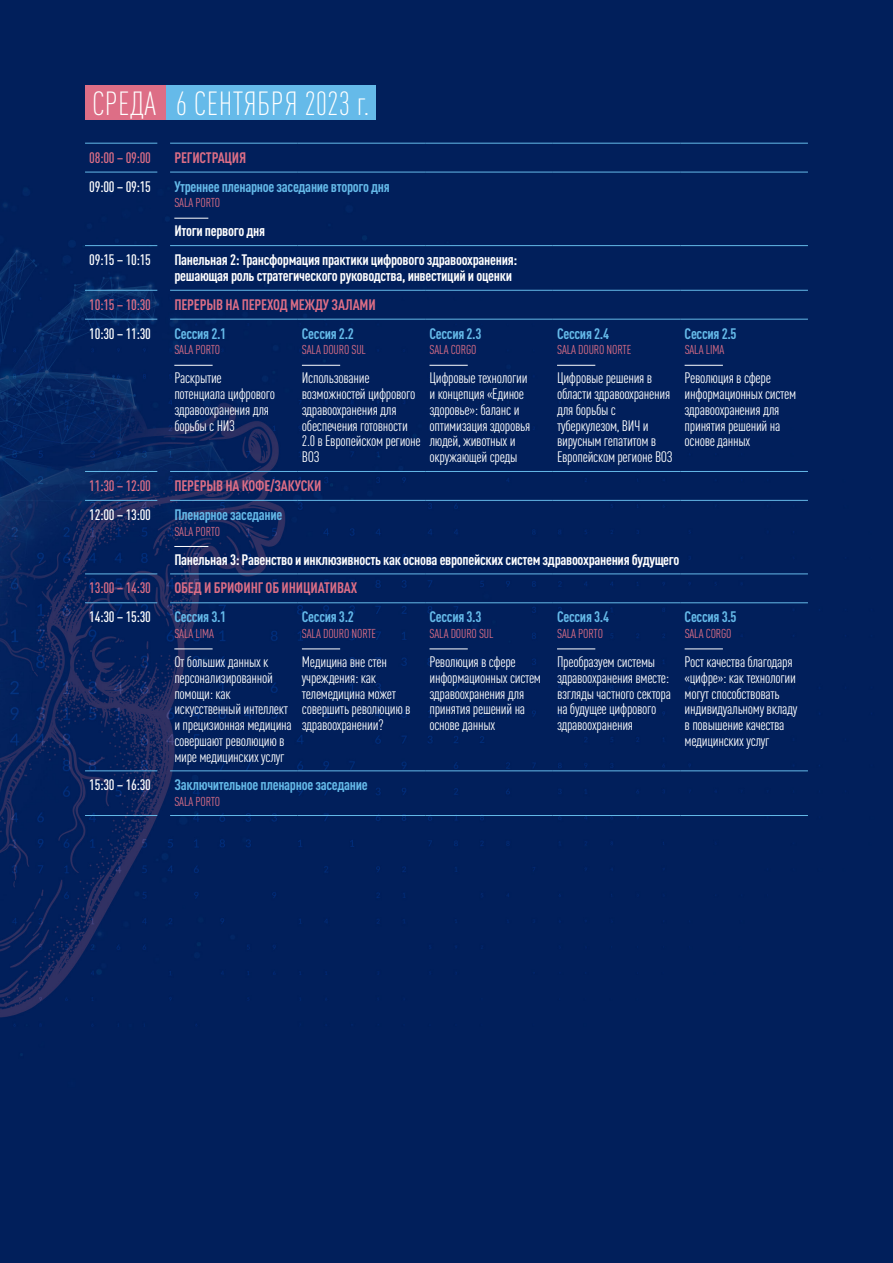
<style>
.page{position:relative;width:893px;height:1263px;background:#011f5b}
.page>*{position:absolute;margin:0;border:0;box-sizing:border-box;transform-origin:0 0}
.t1{font:300 condensed 33px "DIN Pro";letter-spacing:.01em;color:#fff}
.t2{font:condensed 15px/15.8px "DIN Pro";letter-spacing:-.02em;color:#fff}
.t3{font:700 condensed 15px/15.8px "DIN Pro";letter-spacing:-.02em;color:#fff}
.t4{font:700 condensed 15px "DIN Pro";letter-spacing:-.02em;color:#65bae9}
.t5{font:700 condensed 15px "DIN Pro";letter-spacing:-.01em;color:#dd6e86}
.t6{font:500 condensed 15px "DIN Pro";letter-spacing:-.02em;color:#fff}
.t7{font:500 condensed 15px "DIN Pro";letter-spacing:-.02em;color:#dd6e86}
.t8{font:condensed 12.75px "DIN Pro";letter-spacing:-.01em;color:#dd6e86}
</style>
<div class="page">
<div style="left:85px;top:85px;width:81px;height:35px;background:#dd6e86"></div>
<div style="left:166px;top:85px;width:210px;height:35px;background:#65bae9"></div>
<hr style="left:85px;top:143px;width:72px;height:1px;background:#65bae9">
<hr style="left:170px;top:143px;width:128px;height:1px;background:#65bae9">
<hr style="left:298px;top:143px;width:127px;height:1px;background:#65bae9">
<hr style="left:425px;top:143px;width:128px;height:1px;background:#65bae9">
<hr style="left:553px;top:143px;width:127px;height:1px;background:#65bae9">
<hr style="left:680px;top:143px;width:128px;height:1px;background:#65bae9">
<hr style="left:85px;top:172px;width:72px;height:1px;background:#65bae9">
<hr style="left:170px;top:172px;width:128px;height:1px;background:#65bae9">
<hr style="left:298px;top:172px;width:127px;height:1px;background:#65bae9">
<hr style="left:425px;top:172px;width:128px;height:1px;background:#65bae9">
<hr style="left:553px;top:172px;width:127px;height:1px;background:#65bae9">
<hr style="left:680px;top:172px;width:128px;height:1px;background:#65bae9">
<hr style="left:85px;top:245px;width:72px;height:1px;background:#65bae9">
<hr style="left:170px;top:245px;width:128px;height:1px;background:#65bae9">
<hr style="left:298px;top:245px;width:127px;height:1px;background:#65bae9">
<hr style="left:425px;top:245px;width:128px;height:1px;background:#65bae9">
<hr style="left:553px;top:245px;width:127px;height:1px;background:#65bae9">
<hr style="left:680px;top:245px;width:128px;height:1px;background:#65bae9">
<hr style="left:85px;top:290px;width:72px;height:1px;background:#65bae9">
<hr style="left:170px;top:290px;width:128px;height:1px;background:#65bae9">
<hr style="left:298px;top:290px;width:127px;height:1px;background:#65bae9">
<hr style="left:425px;top:290px;width:128px;height:1px;background:#65bae9">
<hr style="left:553px;top:290px;width:127px;height:1px;background:#65bae9">
<hr style="left:680px;top:290px;width:128px;height:1px;background:#65bae9">
<hr style="left:85px;top:319px;width:72px;height:1px;background:#65bae9">
<hr style="left:170px;top:319px;width:128px;height:1px;background:#65bae9">
<hr style="left:298px;top:319px;width:127px;height:1px;background:#65bae9">
<hr style="left:425px;top:319px;width:128px;height:1px;background:#65bae9">
<hr style="left:553px;top:319px;width:127px;height:1px;background:#65bae9">
<hr style="left:680px;top:319px;width:128px;height:1px;background:#65bae9">
<hr style="left:85px;top:471px;width:72px;height:1px;background:#65bae9">
<hr style="left:170px;top:471px;width:128px;height:1px;background:#65bae9">
<hr style="left:298px;top:471px;width:127px;height:1px;background:#65bae9">
<hr style="left:425px;top:471px;width:128px;height:1px;background:#65bae9">
<hr style="left:553px;top:471px;width:127px;height:1px;background:#65bae9">
<hr style="left:680px;top:471px;width:128px;height:1px;background:#65bae9">
<hr style="left:85px;top:500px;width:72px;height:1px;background:#65bae9">
<hr style="left:170px;top:500px;width:128px;height:1px;background:#65bae9">
<hr style="left:298px;top:500px;width:127px;height:1px;background:#65bae9">
<hr style="left:425px;top:500px;width:128px;height:1px;background:#65bae9">
<hr style="left:553px;top:500px;width:127px;height:1px;background:#65bae9">
<hr style="left:680px;top:500px;width:128px;height:1px;background:#65bae9">
<hr style="left:85px;top:574px;width:72px;height:1px;background:#65bae9">
<hr style="left:170px;top:574px;width:128px;height:1px;background:#65bae9">
<hr style="left:298px;top:574px;width:127px;height:1px;background:#65bae9">
<hr style="left:425px;top:574px;width:128px;height:1px;background:#65bae9">
<hr style="left:553px;top:574px;width:127px;height:1px;background:#65bae9">
<hr style="left:680px;top:574px;width:128px;height:1px;background:#65bae9">
<hr style="left:85px;top:602px;width:72px;height:1px;background:#65bae9">
<hr style="left:170px;top:602px;width:128px;height:1px;background:#65bae9">
<hr style="left:298px;top:602px;width:127px;height:1px;background:#65bae9">
<hr style="left:425px;top:602px;width:128px;height:1px;background:#65bae9">
<hr style="left:553px;top:602px;width:127px;height:1px;background:#65bae9">
<hr style="left:680px;top:602px;width:128px;height:1px;background:#65bae9">
<hr style="left:85px;top:771px;width:72px;height:1px;background:#65bae9">
<hr style="left:170px;top:771px;width:128px;height:1px;background:#65bae9">
<hr style="left:298px;top:771px;width:127px;height:1px;background:#65bae9">
<hr style="left:425px;top:771px;width:128px;height:1px;background:#65bae9">
<hr style="left:553px;top:771px;width:127px;height:1px;background:#65bae9">
<hr style="left:680px;top:771px;width:128px;height:1px;background:#65bae9">
<hr style="left:85px;top:815px;width:72px;height:1px;background:#65bae9">
<hr style="left:170px;top:815px;width:128px;height:1px;background:#65bae9">
<hr style="left:298px;top:815px;width:127px;height:1px;background:#65bae9">
<hr style="left:425px;top:815px;width:128px;height:1px;background:#65bae9">
<hr style="left:553px;top:815px;width:127px;height:1px;background:#65bae9">
<hr style="left:680px;top:815px;width:128px;height:1px;background:#65bae9">
<hr style="left:174px;top:218px;width:34px;height:1px;background:#fff">
<hr style="left:174px;top:365px;width:39px;height:1px;background:#fff">
<hr style="left:302px;top:365px;width:38px;height:1px;background:#fff">
<hr style="left:429px;top:365px;width:39px;height:1px;background:#fff">
<hr style="left:557px;top:365px;width:38px;height:1px;background:#fff">
<hr style="left:685px;top:365px;width:38px;height:1px;background:#fff">
<hr style="left:174px;top:546px;width:34px;height:1px;background:#fff">
<hr style="left:174px;top:649px;width:39px;height:1px;background:#fff">
<hr style="left:302px;top:649px;width:38px;height:1px;background:#fff">
<hr style="left:429px;top:649px;width:39px;height:1px;background:#fff">
<hr style="left:557px;top:649px;width:38px;height:1px;background:#fff">
<hr style="left:685px;top:649px;width:38px;height:1px;background:#fff">
<h1 class="t1" style="left:92px;top:80px;width:279px">СРЕДА 6 СЕНТЯБРЯ 2023 г.</h1>
<p class="t7" style="left:89px;top:146px;width:63px">08:00 – 09:00</p>
<p class="t5" style="left:174px;top:146px;width:73px">РЕГИСТРАЦИЯ</p>
<p class="t6" style="left:89px;top:175px;width:63px">09:00 – 09:15</p>
<p class="t4" style="left:174px;top:175px;width:217px">Утреннее пленарное заседание второго дня</p>
<p class="t8" style="left:174px;top:194px;width:47px">SALA PORTO</p>
<p class="t3" style="left:174px;top:222px;width:92px">Итоги первого дня</p>
<p class="t6" style="left:89px;top:249px;width:63px">09:15 – 10:15</p>
<p class="t3" style="left:174px;top:251px;width:345px">Панельная 2: Трансформация практики цифрового здравоохранения: решающая роль стратегического руководства, инвестиций и оценки</p>
<p class="t7" style="left:89px;top:293px;width:63px">10:15 – 10:30</p>
<p class="t5" style="left:174px;top:293px;width:203px">ПЕРЕРЫВ НА ПЕРЕХОД МЕЖДУ ЗАЛАМИ</p>
<p class="t6" style="left:89px;top:322px;width:63px">10:30 – 11:30</p>
<p class="t4" style="left:174px;top:322px;width:53px">Сессия 2.1</p>
<p class="t8" style="left:174px;top:341px;width:47px">SALA PORTO</p>
<p class="t4" style="left:302px;top:322px;width:53px">Сессия 2.2</p>
<p class="t8" style="left:302px;top:341px;width:65px">SALA DOURO SUL</p>
<p class="t4" style="left:429px;top:322px;width:53px">Сессия 2.3</p>
<p class="t8" style="left:430px;top:341px;width:48px">SALA CORGO</p>
<p class="t4" style="left:557px;top:322px;width:53px">Сессия 2.4</p>
<p class="t8" style="left:557px;top:341px;width:76px">SALA DOURO NORTE</p>
<p class="t4" style="left:685px;top:322px;width:53px">Сессия 2.5</p>
<p class="t8" style="left:685px;top:341px;width:41px">SALA LIMA</p>
<p class="t2" style="left:174px;top:369px;width:102px">Раскрытие потенциала цифрового здравоохранения для борьбы с НИЗ</p>
<p class="t2" style="left:302px;top:369px;width:120px">Использование возможностей цифрового здравоохранения для обеспечения готовности<br>2.0 в Европейском регионе<br>ВОЗ</p>
<p class="t2" style="left:429px;top:369px;width:102px">Цифровые технологии и концепция «Единое здоровье»: баланс и оптимизация здоровья людей, животных и окружающей среды</p>
<p class="t2" style="left:557px;top:369px;width:117px">Цифровые решения в области здравоохранения для борьбы с туберкулезом, ВИЧ и вирусным гепатитом в<br>Европейском регионе ВОЗ</p>
<p class="t2" style="left:685px;top:369px;width:113px">Революция в сфере информационных систем здравоохранения для принятия решений на основе данных</p>
<p class="t7" style="left:89px;top:475px;width:63px">11:30 – 12:00</p>
<p class="t5" style="left:174px;top:474px;width:149px">ПЕРЕРЫВ НА КОФЕ/ЗАКУСКИ</p>
<p class="t6" style="left:89px;top:503px;width:63px">12:00 – 13:00</p>
<p class="t4" style="left:174px;top:503px;width:110px">Пленарное заседание</p>
<p class="t8" style="left:174px;top:522px;width:47px">SALA PORTO</p>
<p class="t3" style="left:174px;top:550px;width:507px">Панельная 3: Равенство и инклюзивность как основа европейских систем здравоохранения будущего</p>
<p class="t7" style="left:89px;top:577px;width:63px">13:00 – 14:30</p>
<p class="t5" style="left:174px;top:577px;width:184px">ОБЕД И БРИФИНГ ОБ ИНИЦИАТИВАХ</p>
<p class="t6" style="left:89px;top:606px;width:63px">14:30 – 15:30</p>
<p class="t4" style="left:174px;top:606px;width:53px">Сессия 3.1</p>
<p class="t8" style="left:174px;top:624px;width:41px">SALA LIMA</p>
<p class="t4" style="left:302px;top:606px;width:53px">Сессия 3.2</p>
<p class="t8" style="left:302px;top:624px;width:76px">SALA DOURO NORTE</p>
<p class="t4" style="left:429px;top:606px;width:53px">Сессия 3.3</p>
<p class="t8" style="left:430px;top:624px;width:65px">SALA DOURO SUL</p>
<p class="t4" style="left:557px;top:606px;width:53px">Сессия 3.4</p>
<p class="t8" style="left:557px;top:624px;width:47px">SALA PORTO</p>
<p class="t4" style="left:685px;top:606px;width:53px">Сессия 3.5</p>
<p class="t8" style="left:685px;top:624px;width:48px">SALA CORGO</p>
<p class="t2" style="left:174px;top:653px;width:119px">От больших данных к персонализированной помощи: как искусственный интеллект и прецизионная медицина совершают революцию в мире медицинских услуг</p>
<p class="t2" style="left:302px;top:653px;width:110px">Медицина вне стен учреждения: как телемедицина может совершить революцию в здравоохранении?</p>
<p class="t2" style="left:429px;top:653px;width:113px">Революция в сфере информационных систем здравоохранения для принятия решений на основе данных</p>
<p class="t2" style="left:557px;top:653px;width:116px">Преобразуем системы здравоохранения вместе: взгляды частного сектора на будущее цифрового здравоохранения</p>
<p class="t2" style="left:685px;top:653px;width:114px">Рост качества благодаря «цифре»: как технологии могут способствовать индивидуальному вкладу в повышение качества медицинских услуг</p>
<p class="t6" style="left:89px;top:774px;width:63px">15:30 – 16:30</p>
<p class="t4" style="left:174px;top:774px;width:195px">Заключительное пленарное заседание</p>
<p class="t8" style="left:174px;top:792px;width:47px">SALA PORTO</p>
</div>
